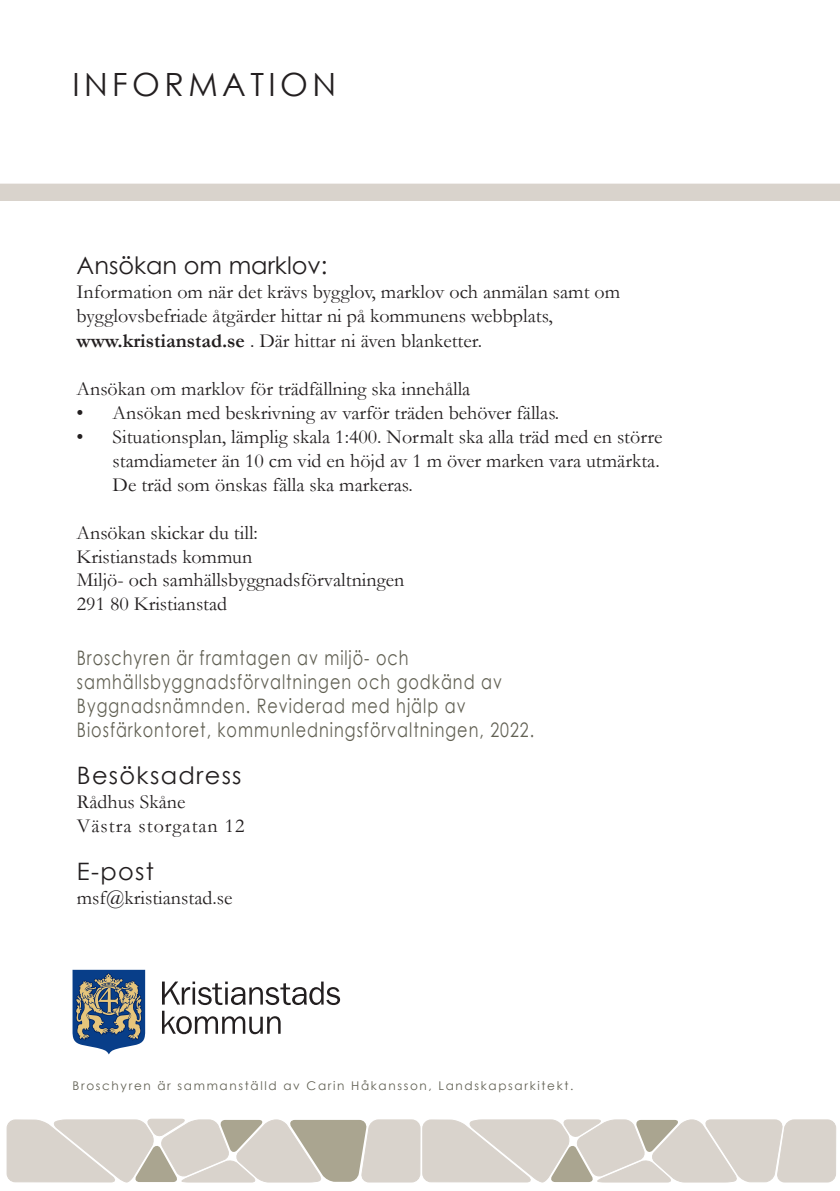
<style>
.page{position:relative;width:840px;height:1191px;background:#fff}
.page>*{position:absolute;margin:0;border:0;box-sizing:border-box;transform-origin:0 0}
.t1{font:32px "Century Gothic";letter-spacing:.14em;color:#231f20}
.t2{font:24px "Century Gothic";letter-spacing:.055em;color:#231f20}
.t3{font:24px "Century Gothic";color:#231f20}
.t4{font:20px/24px "Garamond";color:#231f20}
.t5{font:20px/24px "Century Gothic";letter-spacing:.06em;color:#626154;scale:.8 1}
.t6{font:20px/24px "Garamond";letter-spacing:.05em;color:#231f20}
.t7{font:12px "Century Gothic";letter-spacing:.14em;color:#626154}
.s1{font-weight:700}
</style>
<div class="page">
<div style="left:0;top:184px;width:839px;height:16px;background:#d9d3cc"></div>
<svg style="left:7px;top:1118px;width:828px;height:64px;background:#d6d0c8"></svg>
<svg style="left:162px;top:981px;width:178px;height:53px"></svg>
<svg style="left:72px;top:969px;width:73px;height:85px;background:#62758a"></svg>
<h1 class="t1" style="left:72px;top:62px;width:265px">INFORMATION</h1>
<p class="t3" style="left:76px;top:249px;width:252px">Ansökan om marklov:</p>
<p class="t4" style="left:76px;top:280px;width:545px">Information om när det krävs bygglov, marklov och anmälan samt om bygglovsbefriade åtgärder hittar ni på kommunens webbplats, <span class="s1">www.kristianstad.se</span> . Där hittar ni även blanketter.</p>
<p class="t4" style="left:76px;top:376px;width:395px">Ansökan om marklov för trädfällning ska innehålla</p>
<p class="t4" style="left:76px;top:400px;width:484px">• Ansökan med beskrivning av varför träden behöver fällas.</p>
<p class="t4" style="left:112px;top:424px;width:551px;text-indent:-36px">• Situationsplan, lämplig skala 1:400. Normalt ska alla träd med en större stamdiameter än 10 cm vid en höjd av 1 m över marken vara utmärkta.<br>De träd som önskas fälla ska markeras.</p>
<p class="t4" style="left:76px;top:520px;width:329px">Ansökan skickar du till:<br>Kristianstads kommun<br>Miljö- och samhällsbyggnadsförvaltningen<br>291 80 Kristianstad</p>
<p class="t5" style="left:77px;top:645px;width:573px">Broschyren är framtagen av mil j ö- och<br>samhäll sbyggnads förvaltningen och godkänd av Byggnadsnämnden. Reviderad med hjälp av Biosfärkontoret, kommunledningsförvaltningen, 2022.</p>
<p class="t2" style="left:77px;top:758px;width:166px">Besöksadress</p>
<p class="t6" style="left:77px;top:789px;width:169px">Rådhus Skåne<br>Västra storgatan 12</p>
<p class="t2" style="left:77px;top:855px;width:78px">E-post</p>
<p class="t4" style="left:77px;top:885px;width:157px">msf@kristianstad.se</p>
<p class="t7" style="left:72px;top:1077px;width:502px">Broschyren är sammanställd av Carin Håkansson, Landskapsarkitekt.</p>
</div>
